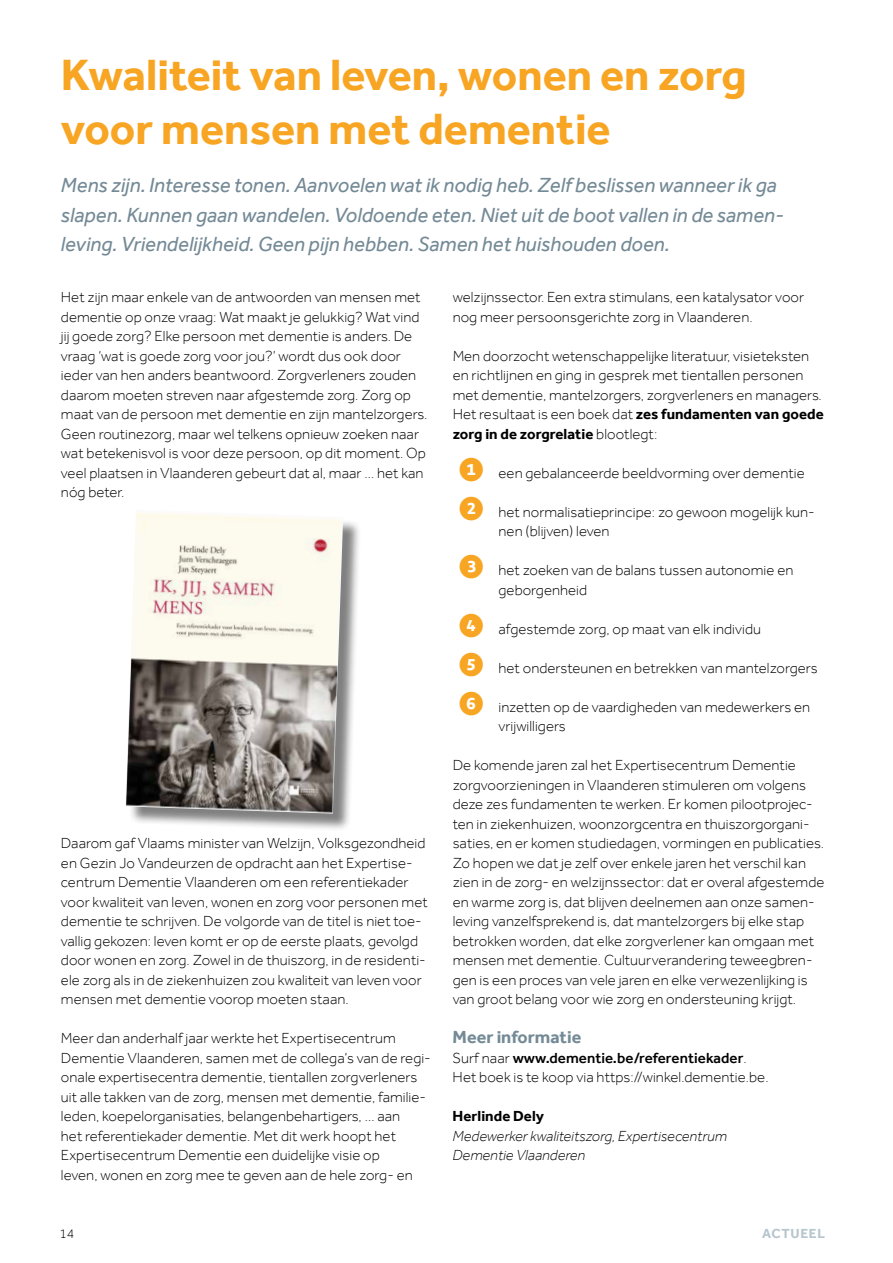
<style>
.page{position:relative;width:893px;height:1263px;background:#fff}
.page>*{position:absolute;margin:0;border:0;box-sizing:border-box;transform-origin:0 0}
.t1{font:700 45px/54px "Effra";color:#f7a523}
.t2{font:italic 21px/29.2px "Effra";color:#748a96}
.t3{font:700 18px "Effra";color:#748a96}
.t4{font:300 15px/19.5px "Effra";letter-spacing:.005em;color:#000}
.t5{font:italic 300 15px/19.5px "Effra";letter-spacing:.005em;color:#000}
.t6{font:700 15px "Effra";letter-spacing:.005em;color:#000}
.t7{font:700 13.5px "Effra";letter-spacing:.05em;color:#b7c5cd}
.t8{font:300 13.5px "Effra";color:#000}
.s1{font-weight:700}
.s2{font-family:"Corbel";font-weight:700;font-size:27px;color:#f7a523}
.s3{font-weight:500}
</style>
<div class="page">
<div style="left:128px;top:512px;width:234px;height:320px;background:#000;opacity:.5"></div>
<img style="left:126px;top:512px;width:217px;height:302px">
<h1 class="t1" style="left:61px;top:47px;width:687px">Kwaliteit van leven, wonen en zorg voor mensen met dementie</h1>
<p class="t2" style="left:61px;top:171px;width:725px">Mens zijn. Interesse tonen. Aanvoelen wat ik nodig heb. Zelf beslissen wanneer ik ga slapen. Kunnen gaan wandelen. Voldoende eten. Niet uit de boot vallen in de samen&shy;leving. Vriendelijkheid. Geen pijn hebben. Samen het huishouden doen.</p>
<p class="t4" style="left:61px;top:287px;width:368px">Het zijn maar enkele van de antwoorden van mensen met dementie op onze vraag: Wat maakt je gelukkig? Wat vind jij goede zorg? Elke persoon met dementie is anders. De vraag ‘wat is goede zorg voor jou?’ wordt dus ook door ieder van hen anders beantwoord. Zorgverleners zouden daarom moeten streven naar afgestemde zorg. Zorg op maat van de persoon met dementie en zijn mantelzorgers.<br>Geen routinezorg, maar wel telkens opnieuw zoeken naar wat betekenisvol is voor deze persoon, op dit moment. Op veel plaatsen in Vlaanderen gebeurt dat al, maar … het kan nóg beter.</p>
<p class="t4" style="left:61px;top:833px;width:368px">Daarom gaf Vlaams minister van Welzijn, Volksgezondheid en Gezin Jo Vandeurzen de opdracht aan het Expertise&shy;centrum Dementie Vlaanderen om een referentiekader voor kwaliteit van leven, wonen en zorg voor personen met dementie te schrijven. De volgorde van de titel is niet toe&shy;vallig gekozen: leven komt er op de eerste plaats, gevolgd door wonen en zorg. Zowel in de thuiszorg, in de residenti&shy;ële zorg als in de ziekenhuizen zou kwaliteit van leven voor mensen met dementie voorop moeten staan.</p>
<p class="t4" style="left:61px;top:1028px;width:371px">Meer dan anderhalf jaar werkte het Expertisecentrum Dementie Vlaanderen, samen met de collega’s van de regi&shy;onale expertisecentra dementie, tientallen zorgverleners uit alle takken van de zorg, mensen met dementie, familie&shy;leden, koepelorganisaties, belangenbehartigers, … aan<br>het referentiekader dementie. Met dit werk hoopt het Expertisecentrum Dementie een duidelijke visie op<br>leven, wonen en zorg mee te geven aan de hele zorg- en</p>
<p class="t4" style="left:453px;top:287px;width:353px">welzijnssector. Een extra stimulans, een katalysator voor nog meer persoonsgerichte zorg in Vlaanderen.</p>
<p class="t4" style="left:453px;top:346px;width:373px">Men doorzocht wetenschappelijke literatuur, visieteksten en richtlijnen en ging in gesprek met tientallen personen met dementie, mantelzorgers, zorgverleners en managers.<br>Het resultaat is een boek dat <span class="s1">zes fundamenten van goede zorg in de zorgrelatie</span> blootlegt:</p>
<p class="t4" style="left:459px;top:463px;width:347px"><span class="s2">❶</span> een gebalanceerde beeldvorming over dementie</p>
<p class="t4" style="left:498px;top:502px;width:318px;text-indent:-40px"><span class="s2">❷</span> het normalisatieprincipe: zo gewoon mogelijk kun&shy;nen (blijven) leven</p>
<p class="t4" style="left:498px;top:560px;width:296px;text-indent:-40px"><span class="s2">❸</span> het zoeken van de balans tussen autonomie en geborgenheid</p>
<p class="t4" style="left:459px;top:619px;width:304px"><span class="s2">❹</span> afgestemde zorg, op maat van elk individu</p>
<p class="t4" style="left:459px;top:658px;width:360px"><span class="s2">❺</span> het ondersteunen en betrekken van mantelzorgers</p>
<p class="t4" style="left:498px;top:697px;width:313px;text-indent:-40px"><span class="s2">❻</span> inzetten op de vaardigheden van medewerkers en vrijwilligers</p>
<p class="t4" style="left:453px;top:755px;width:373px">De komende jaren zal het Expertisecentrum Dementie zorgvoorzieningen in Vlaanderen stimuleren om volgens deze zes fundamenten te werken. Er komen pilootprojec&shy;ten in ziekenhuizen, woonzorgcentra en thuiszorgorgani&shy;saties, en er komen studiedagen, vormingen en publicaties.<br>Zo hopen we dat je zelf over enkele jaren het verschil kan zien in de zorg- en welzijnssector: dat er overal afgestemde en warme zorg is, dat blijven deelnemen aan onze samen&shy;leving vanzelfsprekend is, dat mantelzorgers bij elke stap betrokken worden, dat elke zorgverlener kan omgaan met mensen met dementie. Cultuurverandering teweegbren&shy;gen is een proces van vele jaren en elke verwezenlijking is van groot belang voor wie zorg en ondersteuning krijgt.</p>
<p class="t3" style="left:453px;top:1026px;width:130px">Meer informatie</p>
<p class="t4" style="left:453px;top:1048px;width:317px">Surf naar <span class="s3">www.dementie.be/referentiekader</span>.<br>Het boek is te koop via https://winkel.dementie.be.</p>
<p class="t6" style="left:453px;top:1107px;width:93px">Herlinde Dely</p>
<p class="t5" style="left:453px;top:1126px;width:276px">Medewerker kwaliteitszorg, Expertisecentrum<br>Dementie Vlaanderen</p>
<p class="t8" style="left:60px;top:1225px;width:16px">14</p>
<p class="t7" style="left:762px;top:1225px;width:64px">ACTUEEL</p>
</div>
